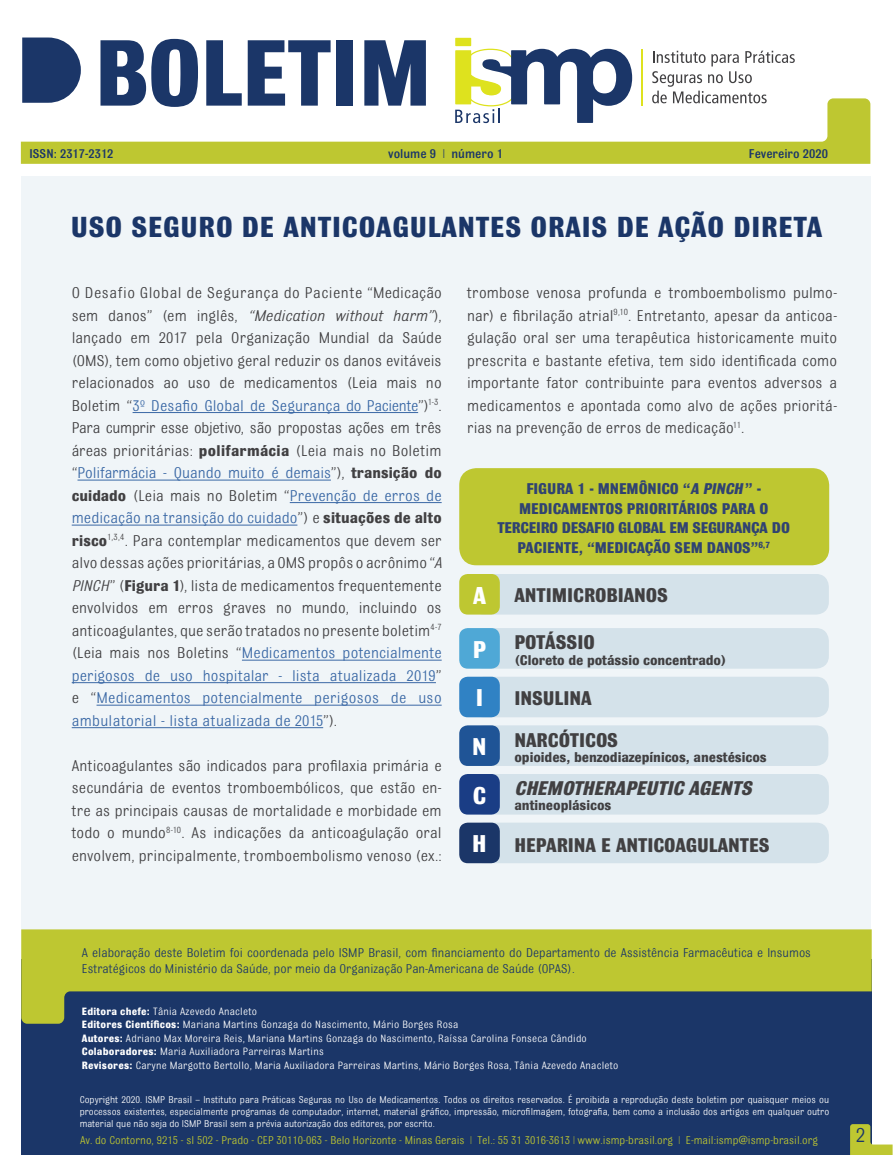
<style>
.page{position:relative;width:893px;height:1174px;background:#fff}
.page>*{position:absolute;margin:0;border:0;box-sizing:border-box;transform-origin:0 0}
.t1{font:700 99.6px "Bulldog";letter-spacing:-.01em;color:#1b3668}
.t2{font:700 30.75px "Bulldog";letter-spacing:.025em;color:#1b3668}
.t3{font:21.6px "Bulldog";color:#1b3668}
.t4{font:700 21px "Bulldog";letter-spacing:-.005em;color:#414042}
.t5{font:italic 700 21px "Bulldog";letter-spacing:-.005em;color:#414042}
.t6{font:16.5px/22.5px "Bulldog";letter-spacing:.01em;color:#414042;text-align:justify}
.t7{font:700 16.5px/19.8px "Bulldog";letter-spacing:-.005em;color:#304371;text-align:center}
.t8{font:700 15px "Bulldog";letter-spacing:-.005em;color:#414042}
.t9{font:13.5px/16.2px "Bulldog";color:#1b3668}
.t10{font:500 13.5px "Bulldog";color:#1b3668}
.t11{font:12px "Bulldog";color:#bec731}
.t12{font:11.25px/13.5px "Bulldog";letter-spacing:.02em;color:#fff}
.t13{font:10.5px/12px "Bulldog";color:#fff;text-align:justify}
.s1{font-style:italic}
.s2{color:#3a68a5}
.s3{font-weight:700}
.s4{font-size:25.8px;color:#fff}
.s5{font-style:normal;font-size:25.8px;color:#fff}
</style>
<div class="page">
<div style="left:21px;top:176px;width:850px;height:978px;background:#f0f5f8"></div>
<svg style="left:21px;top:98px;width:849px;height:66px"></svg>
<svg style="left:455px;top:38px;width:177px;height:85px"></svg>
<svg style="left:652px;top:51px;width:143px;height:52px"></svg>
<hr style="left:642px;top:49px;width:1px;height:57px;background:#dee21e">
<svg style="left:22px;top:38px;width:59px;height:65px;background:#374f7b"></svg>
<div style="left:21px;top:959px;width:851px;height:196px;background:#1b3668"></div>
<svg style="left:21px;top:929px;width:851px;height:94px;fill:#bec731"></svg>
<hr style="left:133px;top:412px;width:285px;height:1px;background:#3a68a5">
<hr style="left:77px;top:480px;width:254px;height:1px;background:#3a68a5">
<hr style="left:290px;top:502px;width:152px;height:1px;background:#3a68a5">
<hr style="left:72px;top:525px;width:225px;height:1px;background:#3a68a5">
<hr style="left:242px;top:660px;width:200px;height:1px;background:#3a68a5">
<hr style="left:72px;top:682px;width:364px;height:1px;background:#3a68a5">
<hr style="left:97px;top:705px;width:345px;height:1px;background:#3a68a5">
<hr style="left:72px;top:727px;width:251px;height:1px;background:#3a68a5">
<div style="left:471px;top:574px;width:358px;height:40px;background:#d4e2ea;border-radius:13px"></div>
<div style="left:459px;top:468px;width:370px;height:97px;background:#bec731;border-radius:17px"></div>
<div style="left:459px;top:574px;width:41px;height:40px;background:#bec731;border-radius:9px"></div>
<div style="left:471px;top:676px;width:358px;height:41px;background:#d4e2ea;border-radius:13px"></div>
<div style="left:459px;top:676px;width:41px;height:41px;background:#3082c4;border-radius:9px"></div>
<div style="left:471px;top:822px;width:358px;height:41px;background:#d4e2ea;border-radius:13px"></div>
<div style="left:459px;top:822px;width:41px;height:41px;background:#1b3668;border-radius:9px"></div>
<div style="left:471px;top:725px;width:357px;height:41px;background:#d4e2ea;border-radius:13px"></div>
<div style="left:459px;top:725px;width:41px;height:41px;background:#1f5496;border-radius:9px"></div>
<div style="left:471px;top:774px;width:358px;height:40px;background:#d4e2ea;border-radius:13px"></div>
<div style="left:459px;top:774px;width:41px;height:40px;background:#1a3d85;border-radius:9px"></div>
<div style="left:471px;top:628px;width:358px;height:40px;background:#d4e2ea;border-radius:13px"></div>
<div style="left:459px;top:628px;width:41px;height:40px;background:#4fa8d6;border-radius:9px"></div>
<svg style="left:850px;top:1124px;width:43px;height:31px"></svg>
<h1 class="t1" style="left:95px;top:22px;width:339px">BOLETIM</h1>
<p class="t10" style="left:29px;top:147px;width:86px">ISSN: 2317-2312</p>
<p class="t10" style="left:388px;top:147px;width:116px">volume 9 | número 1</p>
<p class="t10" style="left:749px;top:147px;width:81px">Fevereiro 2020</p>
<h2 class="t2" style="left:71px;top:211px;width:753px">USO SEGURO DE ANTICOAGULANTES ORAIS DE AÇÃO DIRETA</h2>
<p class="t6" style="left:72px;top:281px;width:371px">O Desafio Global de Segurança do Paciente “Medicação sem danos” (em inglês, <span class="s1">“Medication without harm”</span>), lançado em 2017 pela Organização Mundial da Saúde (OMS), tem como objetivo geral reduzir os danos evitáveis relacionados ao uso de medicamentos (Leia mais no Boletim “<span class="s2">3º Desafio Global de Segurança do Paciente</span>”)<sup>1-3</sup>.<br>Para cumprir esse objetivo, são propostas ações em três áreas prioritárias: <span class="s3">polifarmácia</span> (Leia mais no Boletim “<span class="s2">Polifarmácia - Quando muito é demais</span>”), <span class="s3">transição do cuidado</span> (Leia mais no Boletim “<span class="s2">Prevenção de erros de medicação na transição do cuidado</span>”) e <span class="s3">situações de alto risco</span><sup>1,3,4</sup>. Para contemplar medicamentos que devem ser alvo dessas ações prioritárias, a OMS propôs o acrônimo “<span class="s1">A PINCH</span>” (<span class="s3">Figura 1</span>), lista de medicamentos frequentemente envolvidos em erros graves no mundo, incluindo os anticoagulantes, que serão tratados no presente boletim<sup>4-7 </sup>(Leia mais nos Boletins “<span class="s2">Medicamentos potencialmente perigosos de uso hospitalar - lista atualizada 2019</span>” e “<span class="s2">Medicamentos potencialmente perigosos de uso ambulatorial - lista atualizada de 2015</span>”).</p>
<p class="t6" style="left:72px;top:754px;width:371px">Anticoagulantes são indicados para profilaxia primária e secundária de eventos tromboembólicos, que estão en&shy;tre as principais causas de mortalidade e morbidade em todo o mundo<sup>8-10</sup>. As indicações da anticoagulação oral envolvem, principalmente, tromboembolismo venoso (ex.:</p>
<p class="t6" style="left:467px;top:281px;width:371px">trombose venosa profunda e tromboembolismo pulmo&shy;nar) e fibrilação atrial<sup>9,10</sup>. Entretanto, apesar da anticoa&shy;gulação oral ser uma terapêutica historicamente muito prescrita e bastante efetiva, tem sido identificada como importante fator contribuinte para eventos adversos a medicamentos e apontada como alvo de ações prioritá&shy;rias na prevenção de erros de medicação<sup>11</sup>.</p>
<p class="t7" style="left:497px;top:478px;width:294px">FIGURA 1 - MNEMÔNICO “<span class="s1">A PINCH</span>” - MEDICAMENTOS PRIORITÁRIOS PARA O TERCEIRO DESAFIO GLOBAL EM SEGURANÇA DO PACIENTE, “MEDICAÇÃO SEM DANOS”<sup>6,7</sup></p>
<p class="t4" style="left:473px;top:584px;width:197px"><span class="s4">A</span> ANTIMICROBIANOS</p>
<p class="t4" style="left:473px;top:632px;width:123px"><span class="s4">P</span> POTÁSSIO</p>
<p class="t8" style="left:514px;top:652px;width:214px">(Cloreto de potássio concentrado)</p>
<p class="t4" style="left:476px;top:688px;width:117px"><span class="s4">I</span> INSULINA</p>
<p class="t4" style="left:472px;top:729px;width:147px"><span class="s4">N</span> NARCÓTICOS</p>
<p class="t8" style="left:514px;top:749px;width:254px">opioides, benzodiazepínicos, anestésicos</p>
<p class="t5" style="left:473px;top:778px;width:280px"><span class="s5">C</span> CHEMOTHERAPEUTIC AGENTS</p>
<p class="t8" style="left:514px;top:798px;width:98px">antineoplásicos</p>
<p class="t4" style="left:472px;top:834px;width:299px"><span class="s4">H</span> HEPARINA E ANTICOAGULANTES</p>
<p class="t9" style="left:82px;top:944px;width:731px">A elaboração deste Boletim foi coordenada pelo ISMP Brasil, com financiamento do Departamento de Assistência Farmacêutica e Insumos<br>Estratégicos do Ministério da Saúde, por meio da Organização Pan-Americana de Saúde (OPAS).</p>
<p class="t12" style="left:82px;top:1004px;width:538px"><span class="s3">Editora chefe:</span> Tânia Azevedo Anacleto<br><span class="s3">Editores Científicos:</span> Mariana Martins Gonzaga do Nascimento, Mário Borges Rosa<br><span class="s3">Autores:</span> Adriano Max Moreira Reis, Mariana Martins Gonzaga do Nascimento, Raíssa Carolina Fonseca Cândido <span class="s3">Colaboradores:</span> Maria Auxiliadora Parreiras Martins<br><span class="s3">Revisores:</span> Caryne Margotto Bertollo, Maria Auxiliadora Parreiras Martins, Mário Borges Rosa, Tânia Azevedo Anacleto</p>
<p class="t13" style="left:80px;top:1093px;width:751px">Copyright 2020. ISMP Brasil – Instituto para Práticas Seguras no Uso de Medicamentos. Todos os direitos reservados. É proibida a reprodução deste boletim por quaisquer meios ou processos existentes, especialmente programas de computador, internet, material gráfico, impressão, microfilmagem, fotografia, bem como a inclusão dos artigos em qualquer outro material que não seja do ISMP Brasil sem a prévia autorização dos editores, por escrito.</p>
<p class="t11" style="left:80px;top:1134px;width:739px">Av. do Contorno, 9215 - sl 502 - Prado - CEP 30110-063 - Belo Horizonte - Minas Gerais | Tel.: 55 31 3016-3613 | www.ismp-brasil.org | E-mail:ismp@ismp-brasil.org</p>
<h3 class="t3" style="left:856px;top:1124px;width:11px">2</h3>
</div>
